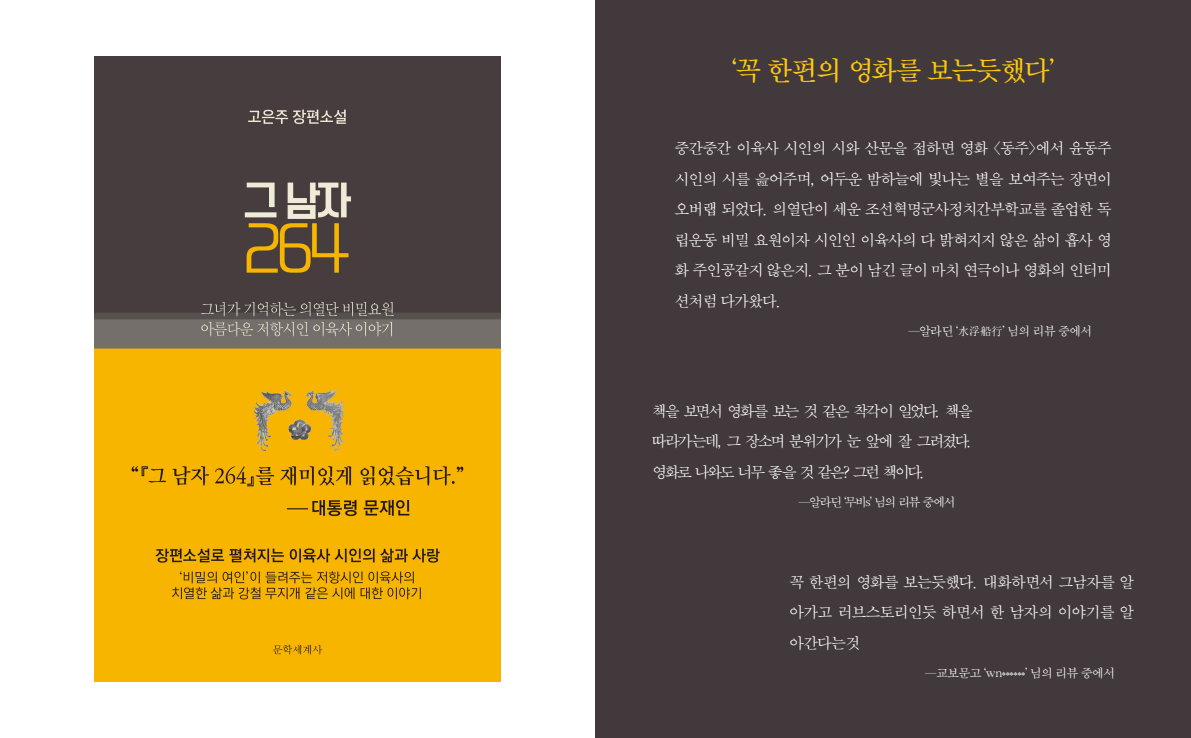
<style>
.page{position:relative;width:1191px;height:738px;background:#fff}
.page>*{position:absolute;margin:0;border:0;box-sizing:border-box;transform-origin:0 0}
.단락_스타일_4{font:28px "SD Myeongjo b Md";letter-spacing:-.03em;color:#feca0a}
._0__타이틀{font:16px/30.4px "SD Myeongjo a Lt";letter-spacing:-.03em;color:#fff;text-align:justify}
._0__타이틀-2{font:12.8px "SD Myeongjo a Lt";letter-spacing:-.03em;color:#fff}
._0__타이틀-3{font:12.8px "SD Myeongjo a Lt";letter-spacing:-.095em;color:#fff}
</style>
<div class="page">
<img style="left:95px;top:57px;width:406px;height:624px">
<div style="left:595px;top:0;width:596px;height:737px;background:#41393b"></div>
<p class="단락_스타일_4" style="left:732px;top:57px;width:323px">‘꼭 한편의 영화를 보는듯했다’</p>
<p class="_0__타이틀" style="left:675px;top:133px;width:438px">중간중간 이육사 시인의 시와 산문을 접하면 영화 〈동주〉에서 윤동주 시인의 시를 읊어주며, 어두운 밤하늘에 빛나는 별을 보여주는 장면이 오버랩 되었다. 의열단이 세운 조선혁명군사정치간부학교를 졸업한 독 립운동 비밀 요원이자 시인인 이육사의 다 밝혀지지 않은 삶이 흡사 영 화 주인공같지 않은지. 그 분이 남긴 글이 마치 연극이나 영화의 인터미 션처럼 다가왔다.</p>
<p class="_0__타이틀-2" style="left:908px;top:324px;width:185px">─알라딘 ‘水浮船行’ 님의 리뷰 중에서</p>
<p class="_0__타이틀" style="left:652px;top:395px;width:322px">책을 보면서 영화를 보는 것 같은 착각이 일었다. 책을 따라가는데, 그 장소며 분위기가 눈 앞에 잘 그려졌다. 영화로 나와도 너무 좋을 것 같은? 그런 책이다.</p>
<p class="_0__타이틀-3" style="left:799px;top:495px;width:158px">─알라딘 ‘무비s’ 님의 리뷰 중에서</p>
<p class="_0__타이틀" style="left:789px;top:566px;width:346px">꼭 한편의 영화를 보는듯했다. 대화하면서 그남자를 알 아가고 러브스토리인듯 하면서 한 남자의 이야기를 알 아간다는것</p>
<p class="_0__타이틀-2" style="left:925px;top:666px;width:191px">─교보문고 ‘wn******’ 님의 리뷰 중에서</p>
</div>
